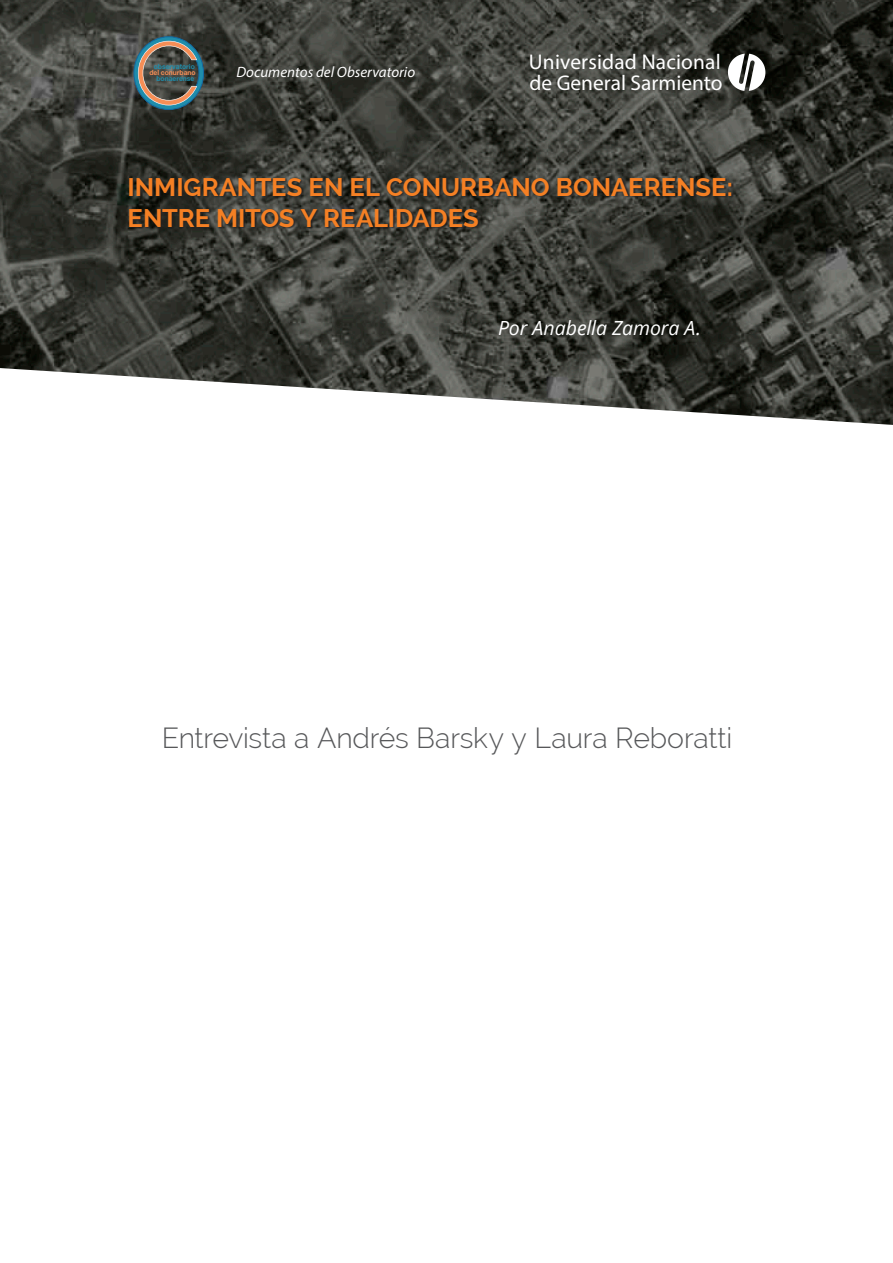
<style>
.page{position:relative;width:893px;height:1263px;background:#fff}
.page>*{position:absolute;margin:0;border:0;box-sizing:border-box;transform-origin:0 0}
.Body_text{font:300 28.5px "Raleway";letter-spacing:-.01em;color:#57585a}
.Titulo{font:700 25.5px/30.6px "Raleway";color:#f58024}
.t1{font:21.3px "Myriad Pro";letter-spacing:.005em;color:#fff}
.nombre{font:italic 19.5px "Open Sans";letter-spacing:-.005em;color:#fff}
.t2{font:italic 15px "Myriad Pro";color:#fff}
.t3{font:700 7.05px/6px "Helvetica Neue LT Std";color:#f68e56;text-align:right;scale:.96 1}
.t4{font:700 7.05px "Helvetica Neue LT Std";color:#1f8dab}
.s1{color:#1f8dab}
</style>
<div class="page">
<img style="left:0;top:0;width:893px;height:425px">
<svg style="left:134px;top:36px;width:70px;height:74px;background:#58605c"></svg>
<svg style="left:728px;top:54px;width:37px;height:37px"></svg>
<div style="left:129px;top:178px;width:605px;height:51px;background:#231f20;opacity:.8"></div>
<p class="t4" style="left:154px;top:62px;width:43px">observatorio</p>
<p class="t3" style="left:149px;top:70px;width:50px">del conurbano <span class="s1">bonaerense</span></p>
<p class="t2" style="left:236px;top:63px;width:180px">Documentos del Observatorio</p>
<p class="t1" style="left:529px;top:48px;width:193px">Universidad Nacional</p>
<p class="t1" style="left:529px;top:70px;width:195px">de General Sarmiento</p>
<p class="Titulo" style="left:128px;top:172px;width:607px">INMIGRANTES EN EL CONURBANO BONAERENSE:<br>ENTRE MITOS Y REALIDADES</p>
<p class="nombre" style="left:498px;top:314px;width:204px">Por Anabella Zamora A.</p>
<p class="Body_text" style="left:162px;top:722px;width:572px">Entrevista a Andrés Barsky y Laura Reboratti</p>
</div>
